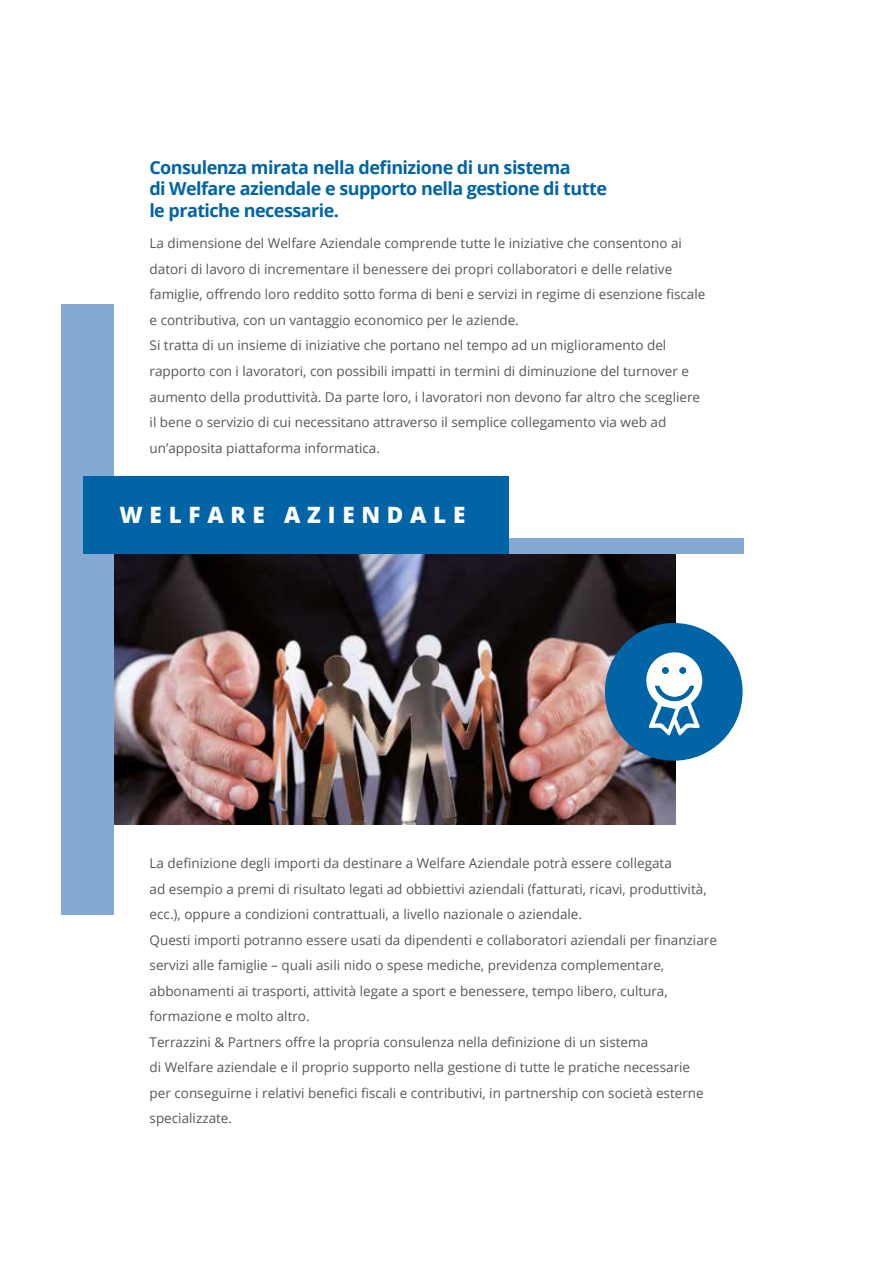
<style>
.page{position:relative;width:893px;height:1263px;background:#fff}
.page>*{position:absolute;margin:0;border:0;box-sizing:border-box;transform-origin:0 0}
.t1{font:800 22.5px "Open Sans";letter-spacing:.3em;color:#fff}
.t2{font:700 18px/21.6px "Open Sans";letter-spacing:-.03em;color:#0064a7}
.t3{font:13.5px/25.5px "Open Sans";color:#575756}
</style>
<div class="page">
<img style="left:114px;top:553px;width:561px;height:272px">
<div style="left:466px;top:538px;width:278px;height:15px;background:#84a9d3"></div>
<div style="left:62px;top:304px;width:52px;height:610px;background:#84a9d3"></div>
<div style="left:83px;top:476px;width:425px;height:77px;background:#0064a7"></div>
<div style="left:605px;top:623px;width:138px;height:138px;background:#0064a7;border-radius:50%"></div>
<svg style="left:646px;top:652px;width:56px;height:84px"></svg>
<div style="left:662px;top:667px;width:7px;height:7px;background:#0064a7;border-radius:50%"></div>
<div style="left:679px;top:667px;width:7px;height:7px;background:#0064a7;border-radius:50%"></div>
<h2 class="t2" style="left:149px;top:156px;width:459px">Consulenza mirata nella definizione di un sistema<br>di Welfare aziendale e supporto nella gestione di tutte le pratiche necessarie.</h2>
<p class="t3" style="left:150px;top:230px;width:557px">La dimensione del Welfare Aziendale comprende tutte le iniziative che consentono ai datori di lavoro di incrementare il benessere dei propri collaboratori e delle relative famiglie, offrendo loro reddito sotto forma di beni e servizi in regime di esenzione fiscale e contributiva, con un vantaggio economico per le aziende.<br>Si tratta di un insieme di iniziative che portano nel tempo ad un miglioramento del rapporto con i lavoratori, con possibili impatti in termini di diminuzione del turnover e aumento della produttività. Da parte loro, i lavoratori non devono far altro che scegliere il bene o servizio di cui necessitano attraverso il semplice collegamento via web ad un’apposita piattaforma informatica.</p>
<h1 class="t1" style="left:119px;top:498px;width:348px">WELFARE AZIENDALE</h1>
<p class="t3" style="left:150px;top:850px;width:569px">La definizione degli importi da destinare a Welfare Aziendale potrà essere collegata<br>ad esempio a premi di risultato legati ad obbiettivi aziendali (fatturati, ricavi, produttività, ecc.), oppure a condizioni contrattuali, a livello nazionale o aziendale.<br>Questi importi potranno essere usati da dipendenti e collaboratori aziendali per finanziare servizi alle famiglie – quali asili nido o spese mediche, previdenza complementare, abbonamenti ai trasporti, attività legate a sport e benessere, tempo libero, cultura, formazione e molto altro.<br>Terrazzini &amp; Partners offre la propria consulenza nella definizione di un sistema<br>di Welfare aziendale e il proprio supporto nella gestione di tutte le pratiche necessarie<br>per conseguirne i relativi benefici fiscali e contributivi, in partnership con società esterne specializzate.</p>
</div>
